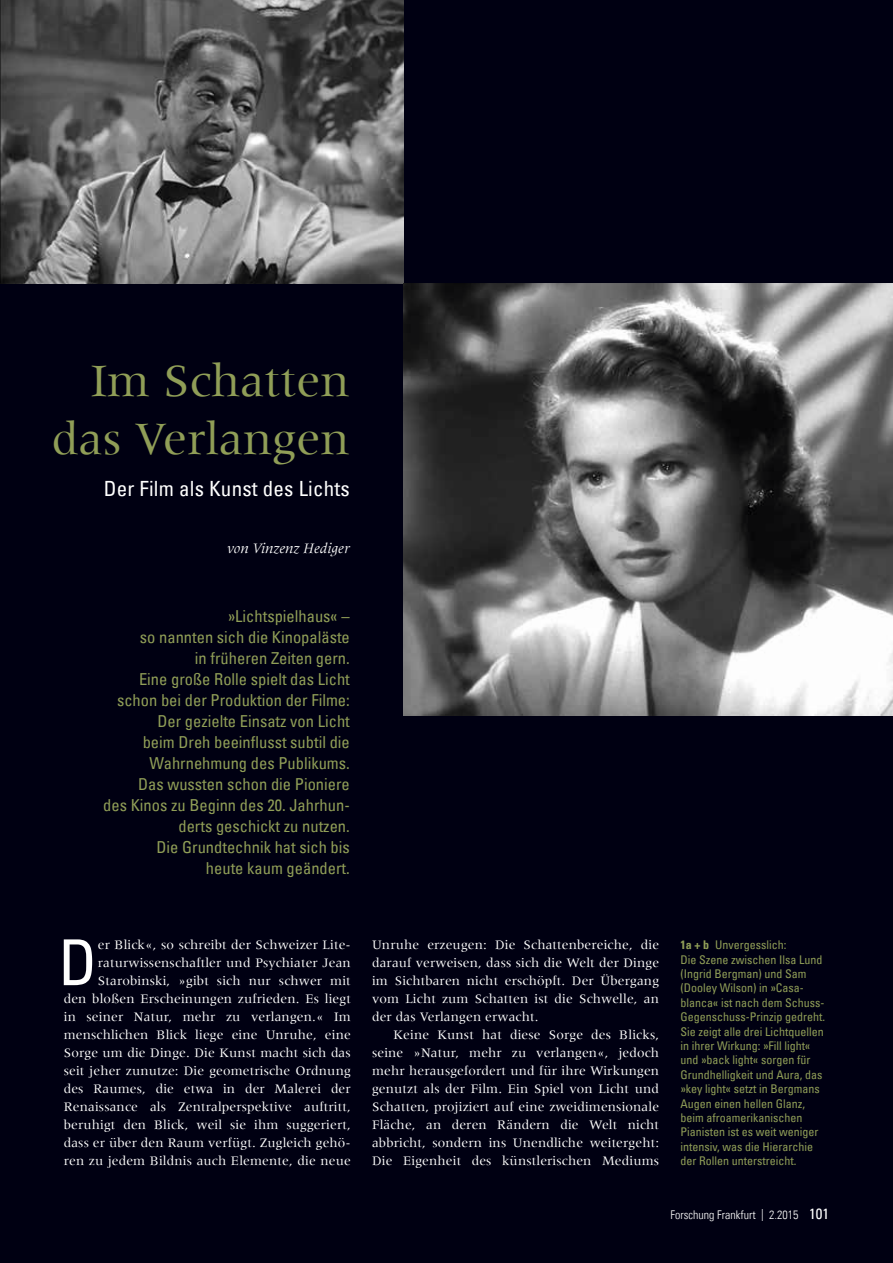
<style>
.page{position:relative;width:893px;height:1263px;background:#000012}
.page>*{position:absolute;margin:0;border:0;box-sizing:border-box;transform-origin:0 0}
.t1{font:condensed 63.3px "Univers Com 57";color:#fff}
.t2{font:48px/57.6px "Meridien";color:#909e57;text-align:right}
.t3{font:condensed 21px "Univers Com 57";letter-spacing:.01em;color:#fff}
.t4{font:condensed 16.5px/21px "Univers Com 57";color:#909e57;text-align:right}
.t5{font:italic 15px "Meridien Com";color:#fff}
.t6{font:13.5px/18px "Meridien";letter-spacing:.01em;color:#fff;text-align:justify}
.t7{font:condensed 12px/14.4px "Univers Com 57";color:#909e57}
.t8{font:12px "Univers Com 47 Light Cond";color:#fff}
.s1{font-family:"Univers Com 67 Bold Cond";font-stretch:normal}
.s2{font-family:"Univers Com 57";font-stretch:condensed;font-size:15px}
</style>
<div class="page">
<img style="left:0;top:0;width:404px;height:283px">
<img style="left:404px;top:283px;width:489px;height:433px">
<h2 class="t2" style="left:52px;top:352px;width:299px">Im Schatten das Verlangen</h2>
<h3 class="t3" style="left:104px;top:475px;width:248px">Der Film als Kunst des Lichts</h3>
<p class="t5" style="left:227px;top:539px;width:124px">von Vinzenz Hediger</p>
<p class="t4" style="left:103px;top:605px;width:248px">»Lichtspielhaus« –<br>so nannten sich die Kinopaläste<br>in früheren Zeiten gern.<br>Eine große Rolle spielt das Licht schon bei der Produktion der Filme:<br>Der gezielte Einsatz von Licht<br>beim Dreh beeinflusst subtil die<br>Wahrnehmung des Publikums.<br>Das wussten schon die Pioniere<br>des Kinos zu Beginn des 20. Jahrhun&shy;derts geschickt zu nutzen.<br>Die Grundtechnik hat sich bis<br>heute kaum geändert.</p>
<h1 class="t1" style="left:59px;top:922px;width:40px">D</h1>
<p class="t6" style="left:64px;top:936px;width:289px;text-align:right">er Blick«, so schreibt der Schweizer Lite&shy;raturwissenschaftler und Psychiater Jean Starobinski, »gibt sich nur schwer mit<br>den bloßen Erscheinungen zufrieden. Es liegt in seiner Natur, mehr zu verlangen.« Im menschlichen Blick liege eine Unruhe, eine Sorge um die Dinge. Die Kunst macht sich das seit jeher zunutze: Die geometrische Ordnung des Raumes, die etwa in der Malerei der Renaissance als Zentralperspektive auftritt, beruhigt den Blick, weil sie ihm suggeriert, dass er über den Raum verfügt. Zugleich gehö&shy;ren zu jedem Bildnis auch Elemente, die neue</p>
<p class="t6" style="left:372px;top:936px;width:289px">Unruhe erzeugen: Die Schattenbereiche, die darauf verweisen, dass sich die Welt der Dinge im Sichtbaren nicht erschöpft. Der Übergang vom Licht zum Schatten ist die Schwelle, an der das Verlangen erwacht.</p>
<p class="t6" style="left:372px;top:1026px;width:289px;text-indent:21px">Keine Kunst hat diese Sorge des Blicks, seine »Natur, mehr zu verlangen«, jedoch mehr herausgefordert und für ihre Wirkungen genutzt als der Film. Ein Spiel von Licht und Schatten, projiziert auf eine zweidimensionale Fläche, an deren Rändern die Welt nicht abbricht, sondern ins Unendliche weitergeht:<br>Die Eigenheit des künstlerischen Mediums</p>
<p class="t7" style="left:680px;top:937px;width:146px"><span class="s1">1a + b</span> Unvergesslich:<br>Die Szene zwischen Ilsa Lund (Ingrid Bergman) und Sam (Dooley Wilson) in »Casa&shy;blanca« ist nach dem Schuss-<br>Gegenschuss-Prinzip gedreht.<br>Sie zeigt alle drei Lichtquellen in ihrer Wirkung: »Fill light« und »back light« sorgen für<br>Grundhelligkeit und Aura, das »key light« setzt in Bergmans<br>Augen einen hellen Glanz, beim afroamerikanischen<br>Pianisten ist es weit weniger intensiv, was die Hierarchie der Rollen unterstreicht.</p>
<p class="t8" style="left:671px;top:1208px;width:160px">Forschung Frankfurt | 2.2015 <span class="s2">101</span></p>
</div>
